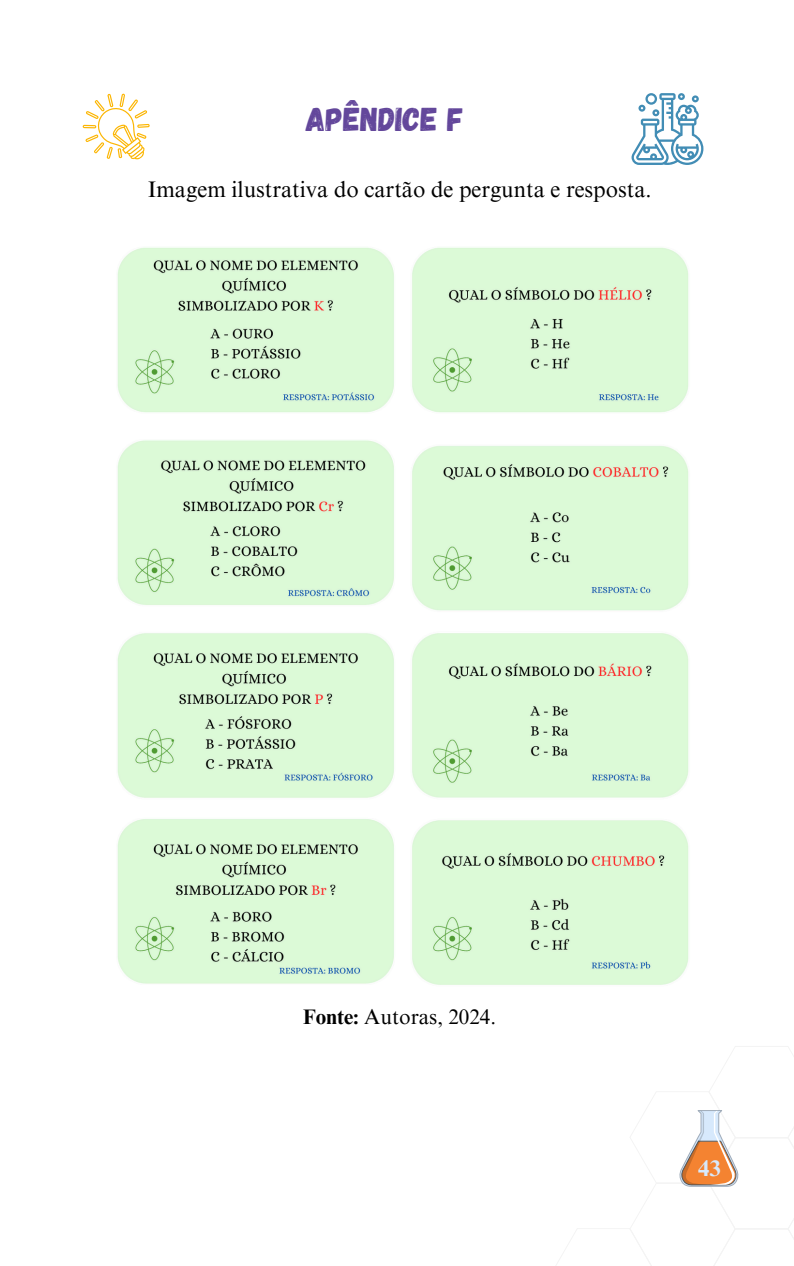
<style>
.page{position:relative;width:794px;height:1266px;background:#fff}
.page>*{position:absolute;margin:0;border:0;box-sizing:border-box;transform-origin:0 0}
.t1{font:33px "Gagalin";color:#63479b}
.t2{font:22.5px "Times NRMT Pro";color:#000}
.t3{font:700 22.5px "Times NRMT Pro";color:#d7e9fc}
.t4{font:21px "Times NRMT Pro";color:#000}
.s1{font-weight:700}
</style>
<div class="page">
<img style="left:117px;top:247px;width:572px;height:738px">
<svg style="left:82px;top:93px;width:68px;height:67px"></svg>
<svg style="left:631px;top:93px;width:72px;height:72px"></svg>
<svg style="left:556px;top:1046px;width:237px;height:220px"></svg>
<p class="t1" style="left:306px;top:98px;width:159px">APÊNDICE F</p>
<p class="t2" style="left:148px;top:181px;width:505px">Imagem ilustrativa do cartão de pergunta e resposta.</p>
<h1 class="t4" style="left:303px;top:1009px;width:194px"><span class="s1">Fonte:</span> Autoras, 2024.</h1>
<p class="t3" style="left:697px;top:1160px;width:24px">43</p>
</div>
